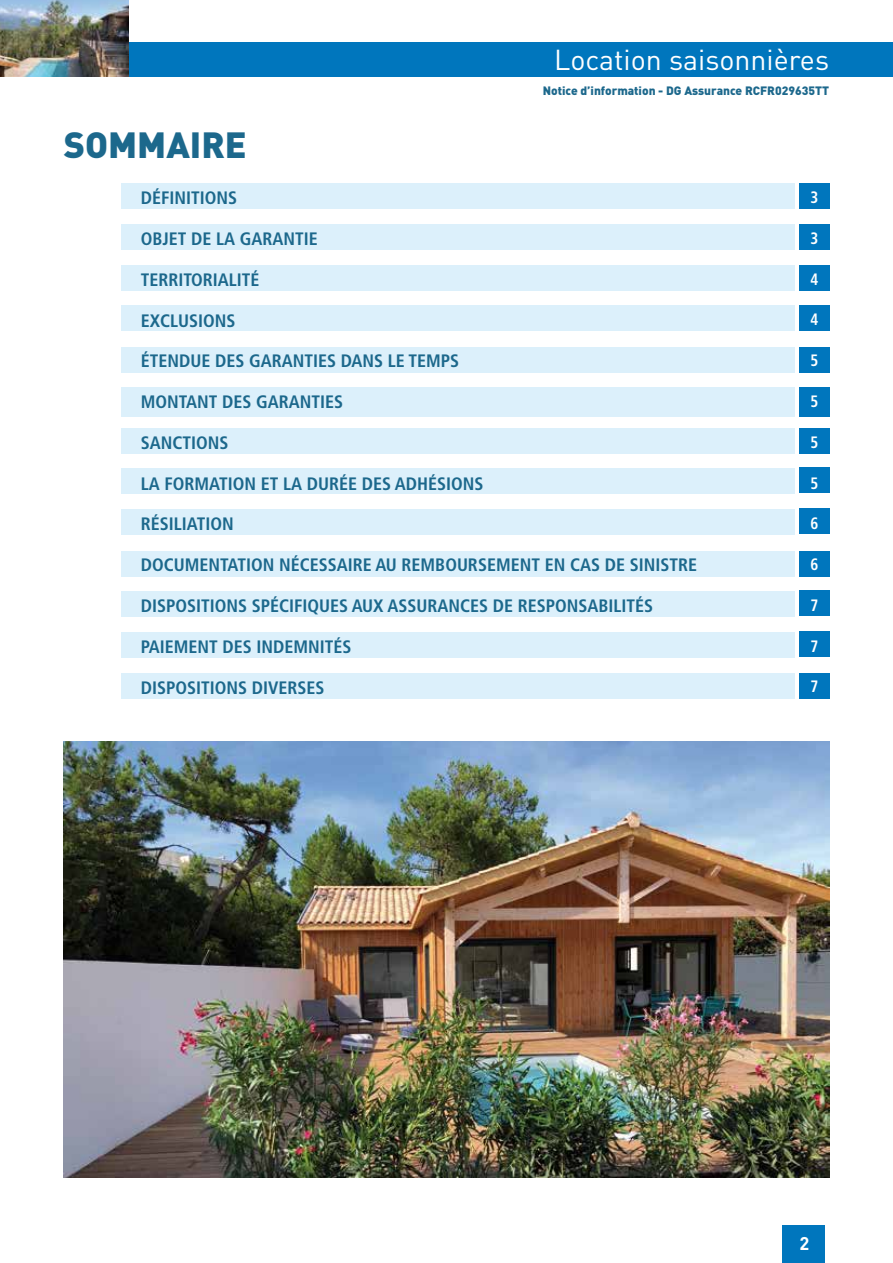
<style>
.page{position:relative;width:893px;height:1263px;background:#fff}
.page>*{position:absolute;margin:0;border:0;box-sizing:border-box;transform-origin:0 0}
.t1{font:900 36px "DIN";color:#1c688c}
.t2{font:28.5px "DIN";color:#fff}
.t3{font:900 22.5px "DIN";color:#fff}
.t4{font:700 18.15px "DIN";color:#fff}
.t5{font:700 condensed 18px "Frutiger LT Std";color:#1c688c}
.t6{font:700 condensed 16.5px "Frutiger LT Std";color:#fff;scale:.92 1}
.t7{font:900 12px "DIN";color:#1c688c}
</style>
<div class="page">
<div style="left:122px;top:183px;width:673px;height:26px;background:#dcf0fb"></div>
<div style="left:799px;top:183px;width:30px;height:26px;background:#0076bd"></div>
<div style="left:122px;top:224px;width:673px;height:25px;background:#dcf0fb"></div>
<div style="left:799px;top:224px;width:30px;height:25px;background:#0076bd"></div>
<div style="left:122px;top:265px;width:673px;height:25px;background:#dcf0fb"></div>
<div style="left:799px;top:265px;width:30px;height:25px;background:#0076bd"></div>
<div style="left:122px;top:305px;width:673px;height:26px;background:#dcf0fb"></div>
<div style="left:799px;top:305px;width:30px;height:26px;background:#0076bd"></div>
<div style="left:122px;top:347px;width:673px;height:25px;background:#dcf0fb"></div>
<div style="left:799px;top:347px;width:30px;height:25px;background:#0076bd"></div>
<div style="left:122px;top:387px;width:673px;height:30px;background:#dcf0fb"></div>
<div style="left:799px;top:387px;width:30px;height:30px;background:#0076bd"></div>
<div style="left:122px;top:428px;width:673px;height:26px;background:#dcf0fb"></div>
<div style="left:122px;top:509px;width:673px;height:26px;background:#dcf0fb"></div>
<div style="left:122px;top:591px;width:673px;height:25px;background:#dcf0fb"></div>
<div style="left:799px;top:428px;width:30px;height:26px;background:#0076bd"></div>
<div style="left:799px;top:508px;width:30px;height:26px;background:#0076bd"></div>
<div style="left:799px;top:590px;width:30px;height:25px;background:#0076bd"></div>
<div style="left:122px;top:468px;width:673px;height:26px;background:#dcf0fb"></div>
<div style="left:122px;top:551px;width:673px;height:25px;background:#dcf0fb"></div>
<div style="left:122px;top:632px;width:673px;height:25px;background:#dcf0fb"></div>
<div style="left:799px;top:467px;width:30px;height:25px;background:#0076bd"></div>
<div style="left:799px;top:551px;width:30px;height:25px;background:#0076bd"></div>
<div style="left:799px;top:631px;width:30px;height:25px;background:#0076bd"></div>
<div style="left:122px;top:673px;width:673px;height:26px;background:#dcf0fb"></div>
<div style="left:799px;top:673px;width:30px;height:26px;background:#0076bd"></div>
<img style="left:64px;top:741px;width:765px;height:436px">
<div style="left:0;top:43px;width:893px;height:34px;background:#0076bd"></div>
<div style="left:783px;top:1225px;width:42px;height:38px;background:#0076bd"></div>
<img style="left:0;top:0;width:128px;height:77px">
<h2 class="t2" style="left:554px;top:49px;width:277px">Location saisonnières</h2>
<p class="t7" style="left:543px;top:84px;width:288px">Notice d’information - DG Assurance RCFR029635TT</p>
<h1 class="t1" style="left:64px;top:123px;width:184px">SOMMAIRE</h1>
<p class="t5" style="left:141px;top:188px;width:98px">DÉFINITIONS</p>
<p class="t5" style="left:141px;top:229px;width:179px">OBJET DE LA GARANTIE</p>
<p class="t5" style="left:141px;top:270px;width:120px">TERRITORIALITÉ</p>
<p class="t5" style="left:141px;top:311px;width:96px">EXCLUSIONS</p>
<p class="t5" style="left:141px;top:352px;width:320px">ÉTENDUE DES GARANTIES DANS LE TEMPS</p>
<p class="t5" style="left:141px;top:392px;width:204px">MONTANT DES GARANTIES</p>
<p class="t5" style="left:141px;top:433px;width:89px">SANCTIONS</p>
<p class="t5" style="left:141px;top:474px;width:344px">LA FORMATION ET LA DURÉE DES ADHÉSIONS</p>
<p class="t5" style="left:141px;top:515px;width:95px">RÉSILIATION</p>
<p class="t5" style="left:141px;top:555px;width:558px">DOCUMENTATION NÉCESSAIRE AU REMBOURSEMENT EN CAS DE SINISTRE</p>
<p class="t5" style="left:141px;top:596px;width:514px">DISPOSITIONS SPÉCIFIQUES AUX ASSURANCES DE RESPONSABILITÉS</p>
<p class="t5" style="left:141px;top:637px;width:212px">PAIEMENT DES INDEMNITÉS</p>
<p class="t5" style="left:141px;top:678px;width:185px">DISPOSITIONS DIVERSES</p>
<p class="t6" style="left:810px;top:189px;width:10px">3</p>
<p class="t6" style="left:810px;top:229px;width:10px">3</p>
<p class="t6" style="left:810px;top:270px;width:10px">4</p>
<p class="t6" style="left:810px;top:311px;width:10px">4</p>
<p class="t6" style="left:810px;top:352px;width:10px">5</p>
<p class="t6" style="left:810px;top:392px;width:10px">5</p>
<p class="t6" style="left:810px;top:433px;width:10px">5</p>
<p class="t6" style="left:810px;top:474px;width:10px">5</p>
<p class="t6" style="left:810px;top:515px;width:10px">6</p>
<p class="t6" style="left:810px;top:556px;width:10px">6</p>
<p class="t6" style="left:810px;top:596px;width:10px">7</p>
<p class="t6" style="left:810px;top:637px;width:10px">7</p>
<p class="t6" style="left:810px;top:678px;width:10px">7</p>
<p class="t3" style="left:798px;top:1220px;width:14px">2</p>
<p class="t4" style="left:800px;top:1233px;width:11px">2</p>
</div>
